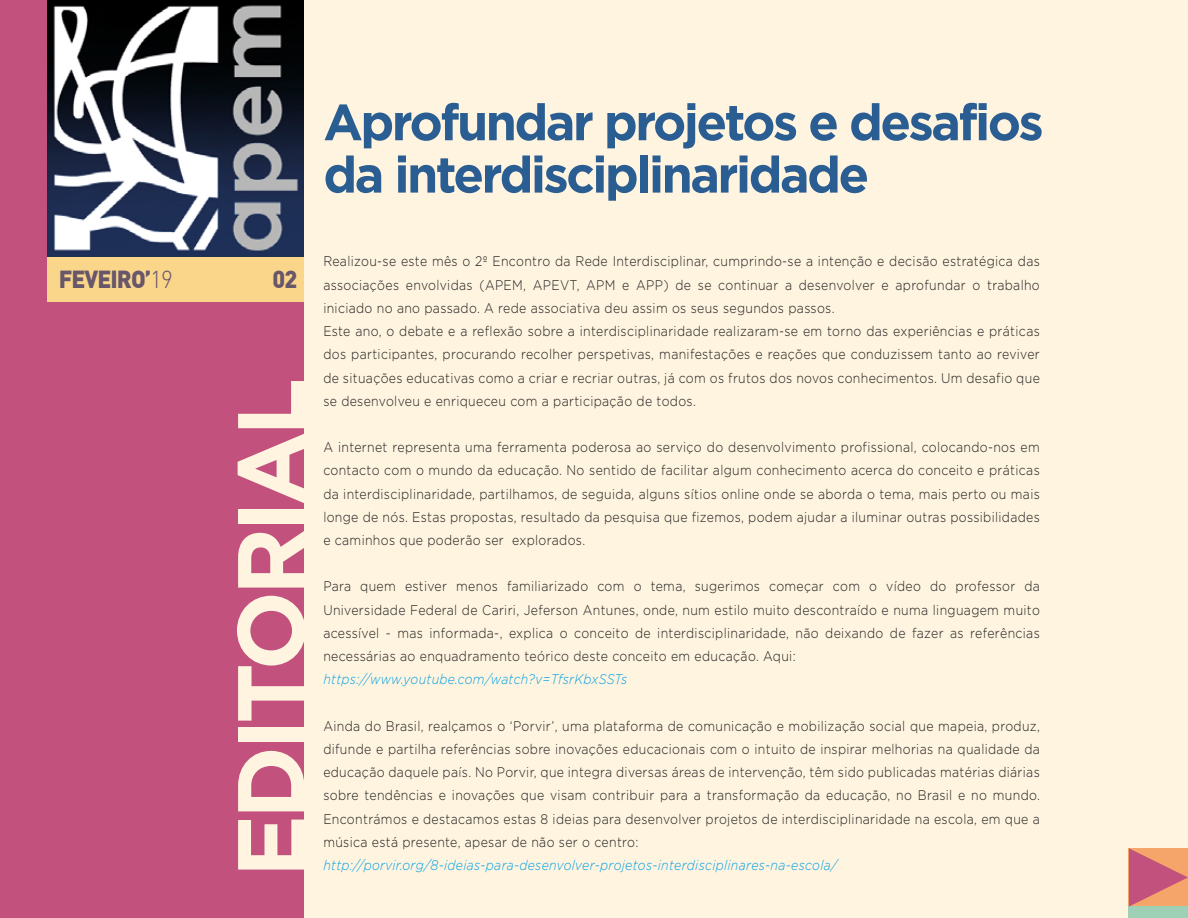
<style>
.page{position:relative;width:1188px;height:918px;background:#fff4e0}
.page>*{position:absolute;margin:0;border:0;box-sizing:border-box;transform-origin:0 0}
.t1{font:700 94.65px "Gotham";letter-spacing:-.05em;color:#fff4e0}
.t2{font:700 50.85px/52.3px "Gotham";letter-spacing:-.05em;color:#2a5d92}
.t3{font:900 24.15px "DIN";letter-spacing:-.04em;color:#68566a;scale:.95 1}
.t4{font:300 13.95px/23.2px "Gotham";letter-spacing:.025em;color:#1d1d1b;text-align:justify;scale:.88 1}
.t5{font:italic 300 13.95px "Gotham";letter-spacing:.025em;color:#009fe3;scale:.88 1}
.s1{font-weight:300}
</style>
<div class="page">
<div style="left:0;top:0;width:304px;height:918px;background:#c2527d"></div>
<div style="left:48px;top:256px;width:256px;height:46px;background:#fad68a"></div>
<img style="left:48px;top:0;width:256px;height:256px">
<div style="left:1129px;top:907px;width:59px;height:11px;background:#9ed0b5"></div>
<svg style="left:1129px;top:848px;width:59px;height:59px;background:#da7c74"></svg>
<h2 class="t2" style="left:323px;top:95px;width:722px">Aprofundar projetos e desafios da interdisciplinaridade</h2>
<h3 class="t3" style="left:59px;top:263px;width:122px">FEVEIRO’<span class="s1">19</span></h3>
<h3 class="t3" style="left:273px;top:263px;width:28px">02</h3>
<h1 class="t1" style="left:216px;top:877px;width:501px;rotate:-90deg">EDITORIAL</h1>
<p class="t4" style="left:323px;top:250px;width:816px;text-align:left">Realizou-se este mês o 2º Encontro da Rede Interdisciplinar, cumprindo-se a intenção e decisão estratégica das associações envolvidas (APEM, APEVT, APM e APP) de se continuar a desenvolver e aprofundar o trabalho iniciado no ano passado. A rede associativa deu assim os seus segundos passos.<br>Este ano, o debate e a reflexão sobre a interdisciplinaridade realizaram-se em torno das experiências e práticas dos participantes, procurando recolher perspetivas, manifestações e reações que conduzissem tanto ao reviver de situações educativas como a criar e recriar outras, já com os frutos dos novos conhecimentos. Um desafio que se desenvolveu e enriqueceu com a participação de todos.</p>
<p class="t4" style="left:323px;top:435px;width:816px">A internet representa uma ferramenta poderosa ao serviço do desenvolvimento profissional, colocando-nos em contacto com o mundo da educação. No sentido de facilitar algum conhecimento acerca do conceito e práticas da interdisciplinaridade, partilhamos, de seguida, alguns sítios online onde se aborda o tema, mais perto ou mais longe de nós. Estas propostas, resultado da pesquisa que fizemos, podem ajudar a iluminar outras possibilidades e caminhos que poderão ser explorados.</p>
<p class="t4" style="left:323px;top:575px;width:816px">Para quem estiver menos familiarizado com o tema, sugerimos começar com o vídeo do professor da Universidade Federal de Cariri, Jeferson Antunes, onde, num estilo muito descontraído e numa linguagem muito acessível - mas informada-, explica o conceito de interdisciplinaridade, não deixando de fazer as referências necessárias ao enquadramento teórico deste conceito em educação. Aqui:</p>
<p class="t5" style="left:323px;top:672px;width:347px">https://www.youtube.com/watch?v=TfsrKbxSSTs</p>
<p class="t4" style="left:323px;top:714px;width:816px">Ainda do Brasil, realçamos o ‘Porvir’, uma plataforma de comunicação e mobilização social que mapeia, produz, difunde e partilha referências sobre inovações educacionais com o intuito de inspirar melhorias na qualidade da educação daquele país. No Porvir, que integra diversas áreas de intervenção, têm sido publicadas matérias diárias sobre tendências e inovações que visam contribuir para a transformação da educação, no Brasil e no mundo.<br>Encontrámos e destacamos estas 8 ideias para desenvolver projetos de interdisciplinaridade na escola, em que a música está presente, apesar de não ser o centro:</p>
<p class="t5" style="left:323px;top:857px;width:586px">http://porvir.org/8-ideias-para-desenvolver-projetos-interdisciplinares-na-escola/</p>
</div>
